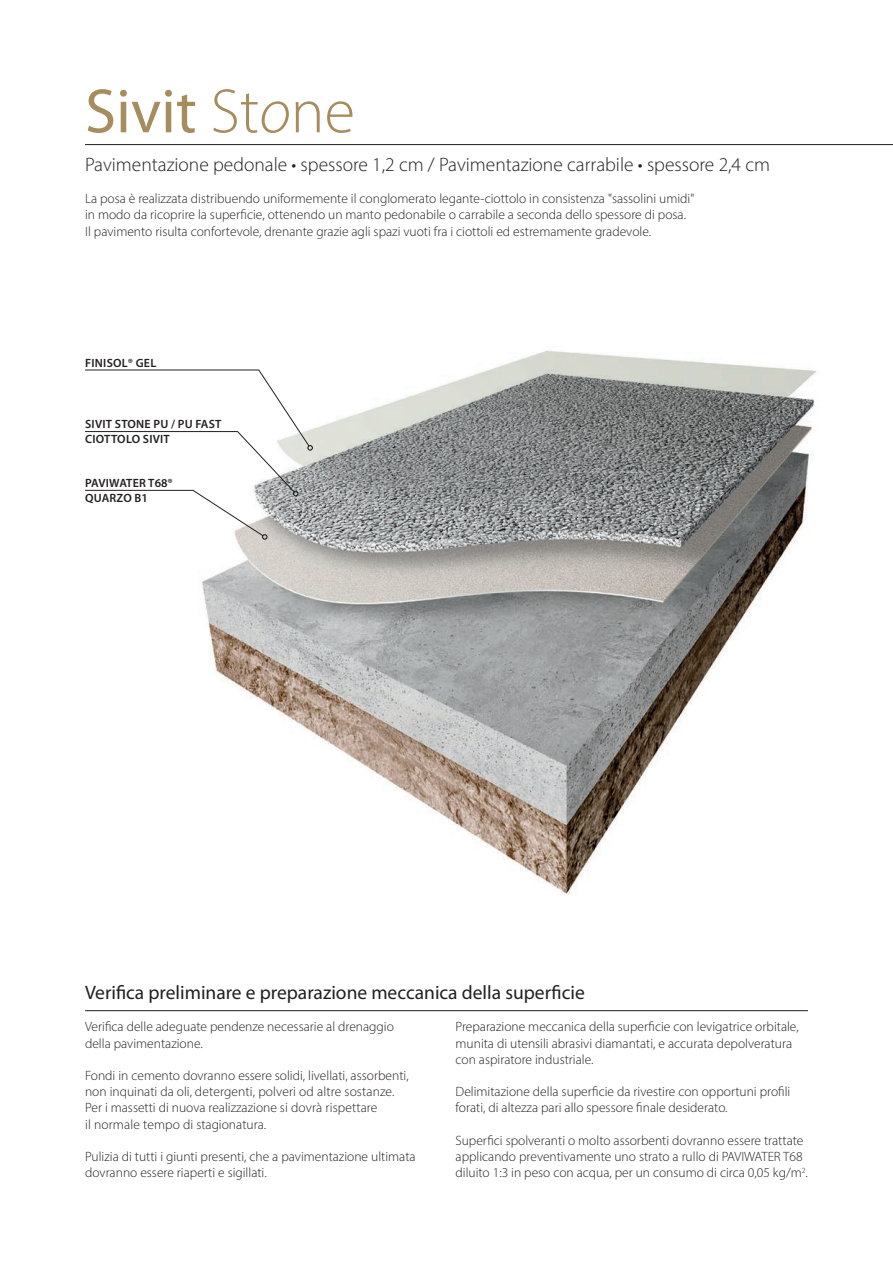
<style>
.page{position:relative;width:893px;height:1263px;background:#fff}
.page>*{position:absolute;margin:0;border:0;box-sizing:border-box;transform-origin:0 0}
.t1{font:63px "Myriad Pro";color:#a78c5e}
.t2{font:300 19.5px "Myriad Pro";color:#231f20}
.t3{font:19.5px "Myriad Pro";color:#231f20}
.t4{font:300 13.5px/16.2px "Myriad Pro";color:#231f20}
.t5{font:600 12px/15px "Myriad Pro";letter-spacing:.02em;color:#231f20}
.s1{font-weight:300}
.s2{font-weight:300;font-style:italic}
</style>
<div class="page">
<img style="left:165px;top:350px;width:652px;height:545px">
<svg style="left:85px;top:370px;width:228px;height:170px"></svg>
<hr style="left:85px;top:1010px;width:723px;height:1px;background:#231f20">
<hr style="left:85px;top:144px;width:808px;height:1px;background:#231f20">
<h1 class="t1" style="left:85px;top:72px;width:272px">Sivit <span class="s1">St</span><span class="s2">o</span><span class="s1">ne</span></h1>
<h2 class="t2" style="left:85px;top:153px;width:686px">Pavimentazione pedonale • spessore 1,2 cm / Pavimentazione carrabile • spessore 2,4 cm</h2>
<p class="t4" style="left:85px;top:190px;width:611px">La posa è realizzata distribuendo uniformemente il conglomerato legante-ciottolo in consistenza "sassolini umidi" in modo da ricoprire la superficie, ottenendo un manto pedonabile o carrabile a seconda dello spessore di posa.<br>Il pavimento risulta confortevole, drenante grazie agli spazi vuoti fra i ciottoli ed estremamente gradevole.</p>
<p class="t5" style="left:85px;top:355px;width:73px">FINISOL® GEL</p>
<p class="t5" style="left:85px;top:416px;width:138px">SIVIT STONE PU / PU FAST<br>CIOTTOLO SIVIT</p>
<p class="t5" style="left:85px;top:475px;width:89px">PAVIWATER T68®<br>QUARZO B1</p>
<h2 class="t3" style="left:85px;top:980px;width:501px">Verifica preliminare e preparazione meccanica della superficie</h2>
<p class="t4" style="left:85px;top:1019px;width:310px">Verifica delle adeguate pendenze necessarie al drenaggio della pavimentazione.</p>
<p class="t4" style="left:85px;top:1067px;width:325px">Fondi in cemento dovranno essere solidi, livellati, assorbenti, non inquinati da oli, detergenti, polveri od altre sostanze.<br>Per i massetti di nuova realizzazione si dovrà rispettare<br>il normale tempo di stagionatura.</p>
<p class="t4" style="left:85px;top:1148px;width:332px">Pulizia di tutti i giunti presenti, che a pavimentazione ultimata dovranno essere riaperti e sigillati.</p>
<p class="t4" style="left:455px;top:1019px;width:345px">Preparazione meccanica della superficie con levigatrice orbitale, munita di utensili abrasivi diamantati, e accurata depolveratura con aspiratore industriale.</p>
<p class="t4" style="left:455px;top:1083px;width:336px">Delimitazione della superficie da rivestire con opportuni profili forati, di altezza pari allo spessore finale desiderato.</p>
<p class="t4" style="left:455px;top:1132px;width:354px">Superfici spolveranti o molto assorbenti dovranno essere trattate applicando preventivamente uno strato a rullo di PAVIWATER T68 diluito 1:3 in peso con acqua, per un consumo di circa 0,05 kg/m<sup>2</sup>.</p>
</div>
